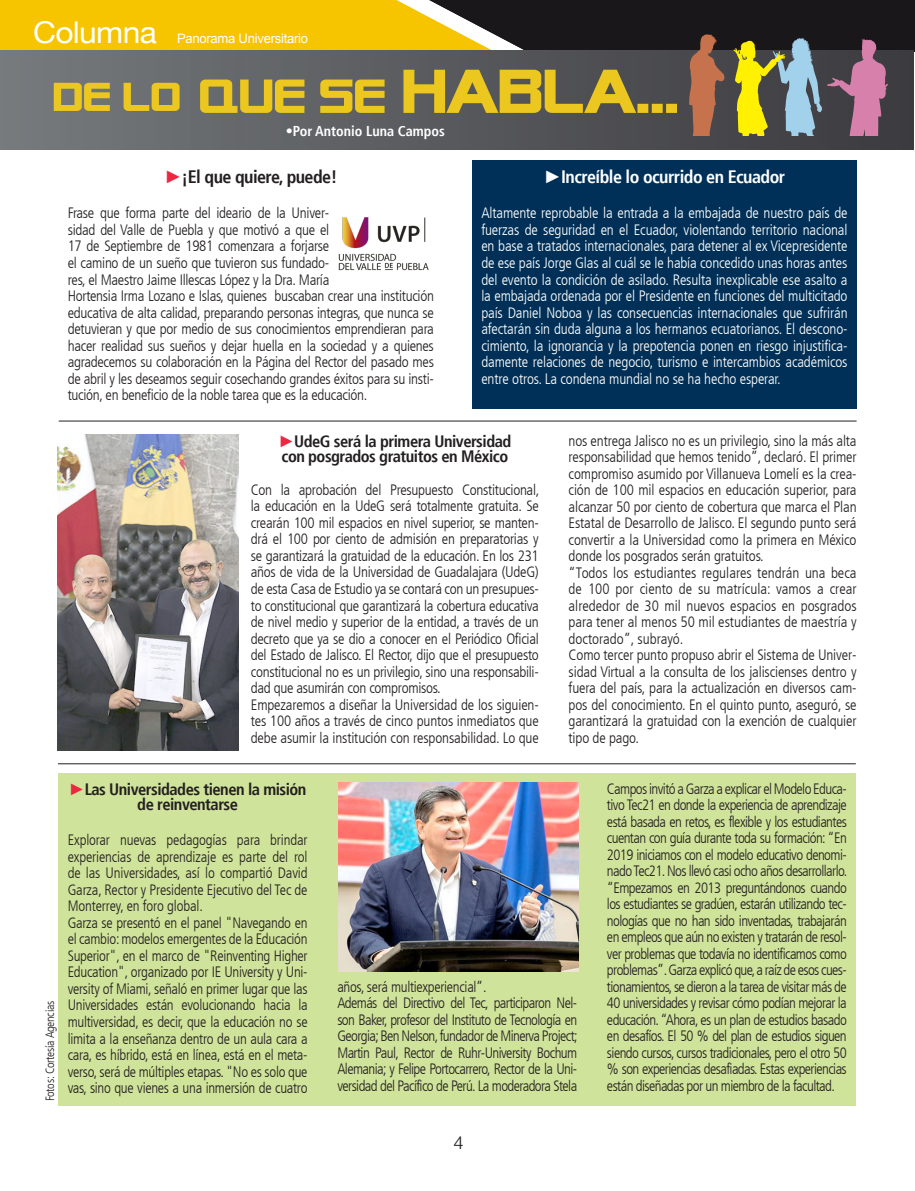
<style>
.page{position:relative;width:915px;height:1191px;background:#fff}
.page>*{position:absolute;margin:0;border:0;box-sizing:border-box;transform-origin:0 0}
.t1{font:30px "Helvetica Neue";letter-spacing:-.02em;color:#fff;scale:1.06 1}
.t2{font:700 condensed 18px "Frutiger";letter-spacing:-.03em;color:#fff}
.t3{font:700 condensed 18px "Frutiger";letter-spacing:-.03em;color:#231f20}
.t4{font:300 18px "Helvetica LT Std";color:#231f20}
.t5{font:700 condensed 16.5px/15px "Frutiger";letter-spacing:-.03em;color:#231f20}
.t6{font:300 condensed 15px/16.5px "Frutiger LT";letter-spacing:-.02em;color:#231f20}
.t7{font:300 condensed 15px/16.5px "Frutiger LT";letter-spacing:-.01em;color:#fff;text-align:justify}
.t8{font:300 condensed 15px/16.5px "Frutiger LT";letter-spacing:-.04em;color:#231f20}
.t9{font:700 condensed 14.25px "Frutiger";color:#fff}
.t10{font:13.05px "Arial";letter-spacing:-.02em;color:#fff}
.t11{font:300 condensed 12px "Frutiger LT";letter-spacing:-.02em;color:#231f20}
.s1{font-family:"Arial";font-weight:900;font-stretch:normal;color:#ed2742}
.s2{font-family:"Arial";font-weight:900;font-stretch:normal}
</style>
<div class="page">
<div style="left:58px;top:773px;width:797px;height:332px;background:#d0e39a"></div>
<div style="left:472px;top:160px;width:384px;height:249px;background:#003057"></div>
<svg style="left:0;top:0;width:914px;height:150px;background:#837541"></svg>
<svg style="left:0;top:137px;width:913px;height:13px;background:#57595c"></svg>
<img style="left:342px;top:217px;width:84px;height:25px">
<img style="left:338px;top:242px;width:91px;height:29px">
<hr style="left:59px;top:421px;width:797px;height:1px;background:#231f20">
<hr style="left:58px;top:763px;width:797px;height:1px;background:#231f20">
<img style="left:58px;top:434px;width:180px;height:316px">
<img style="left:338px;top:782px;width:240px;height:189px">
<h1 class="t1" style="left:33px;top:11px;width:118px">Columna</h1>
<p class="t10" style="left:177px;top:30px;width:132px">Panorama Universitario</p>
<p class="t9" style="left:286px;top:123px;width:160px">•Por Antonio Luna Campos</p>
<p class="t3" style="left:164px;top:166px;width:174px"><span class="s1">►</span>¡El que quiere, puede!</p>
<p class="t6" style="left:68px;top:205px;width:367px">Frase que forma parte del ideario de la Univer-<br>sidad del Valle de Puebla y que motivó a que el<br>17 de Septiembre de 1981 comenzara a forjarse<br>el camino de un sueño que tuvieron sus fundado-<br>res, el Maestro Jaime Illescas López y la Dra. María<br>Hortensia Irma Lozano e Islas, quienes buscaban crear una institución educativa de alta calidad, preparando personas integras, que nunca se detuvieran y que por medio de sus conocimientos emprendieran para hacer realidad sus sueños y dejar huella en la sociedad y a quienes agradecemos su colaboración en la Página del Rector del pasado mes de abril y les deseamos seguir cosechando grandes éxitos para su insti&shy;tución, en beneficio de la noble tarea que es la educación.</p>
<p class="t5" style="left:278px;top:434px;width:234px"><span class="s1">►</span>UdeG será la primera Universidad con posgrados gratuitos en México</p>
<p class="t6" style="left:251px;top:482px;width:290px">Con la aprobación del Presupuesto Constitucional, la educación en la UdeG será totalmente gratuita. Se crearán 100 mil espacios en nivel superior, se manten&shy;drá el 100 por ciento de admisión en preparatorias y se garantizará la gratuidad de la educación. En los 231 años de vida de la Universidad de Guadalajara (UdeG) de esta Casa de Estudio ya se contará con un presupues&shy;to constitucional que garantizará la cobertura educativa de nivel medio y superior de la entidad, a través de un decreto que ya se dio a conocer en el Periódico Oficial del Estado de Jalisco. El Rector, dijo que el presupuesto constitucional no es un privilegio, sino una responsabili&shy;dad que asumirán con compromisos.<br>Empezaremos a diseñar la Universidad de los siguien&shy;tes 100 años a través de cinco puntos inmediatos que debe asumir la institución con responsabilidad. Lo que</p>
<p class="t2" style="left:543px;top:166px;width:243px"><span class="s2">►</span>Increíble lo ocurrido en Ecuador</p>
<p class="t7" style="left:481px;top:205px;width:367px">Altamente reprobable la entrada a la embajada de nuestro país de fuerzas de seguridad en el Ecuador, violentando territorio nacional en base a tratados internacionales, para detener al ex Vicepresidente de ese país Jorge Glas al cuál se le había concedido unas horas antes del evento la condición de asilado. Resulta inexplicable ese asalto a la embajada ordenada por el Presidente en funciones del multicitado país Daniel Noboa y las consecuencias internacionales que sufrirán afectarán sin duda alguna a los hermanos ecuatorianos. El descono&shy;cimiento, la ignorancia y la prepotencia ponen en riesgo injustifica&shy;damente relaciones de negocio, turismo e intercambios académicos entre otros. La condena mundial no se ha hecho esperar.</p>
<p class="t6" style="left:568px;top:432px;width:289px">nos entrega Jalisco no es un privilegio, sino la más alta responsabilidad que hemos tenido”, declaró. El primer compromiso asumido por Villanueva Lomelí es la crea&shy;ción de 100 mil espacios en educación superior, para alcanzar 50 por ciento de cobertura que marca el Plan Estatal de Desarrollo de Jalisco. El segundo punto será convertir a la Universidad como la primera en México donde los posgrados serán gratuitos.<br>“Todos los estudiantes regulares tendrán una beca de 100 por ciento de su matrícula: vamos a crear alrededor de 30 mil nuevos espacios en posgrados para tener al menos 50 mil estudiantes de maestría y doctorado”, subrayó.<br>Como tercer punto propuso abrir el Sistema de Univer&shy;sidad Virtual a la consulta de los jaliscienses dentro y fuera del país, para la actualización en diversos cam&shy;pos del conocimiento. En el quinto punto, aseguró, se garantizará la gratuidad con la exención de cualquier tipo de pago.</p>
<p class="t11" style="left:43px;top:1101px;width:102px;rotate:-90deg">Fotos: Cortesía Agencias</p>
<p class="t5" style="left:69px;top:781px;width:239px;text-align:center"><span class="s1">►</span>Las Universidades tienen la misión de reinventarse</p>
<p class="t6" style="left:68px;top:832px;width:241px">Explorar nuevas pedagogías para brindar experiencias de aprendizaje es parte del rol de las Universidades, así lo compartió David Garza, Rector y Presidente Ejecutivo del Tec de Monterrey, en foro global.<br>Garza se presentó en el panel "Navegando en el cambio: modelos emergentes de la Educación Superior", en el marco de "Reinventing Higher Education", organizado por IE University y Uni&shy;versity of Miami, señaló en primer lugar que las Universidades están evolucionando hacia la multiversidad, es decir, que la educación no se limita a la enseñanza dentro de un aula cara a cara, es híbrido, está en línea, está en el meta&shy;verso, será de múltiples etapas. "No es solo que vas, sino que vienes a una inmersión de cuatro</p>
<p class="t8" style="left:337px;top:978px;width:242px">años, será multiexperiencial”.<br>Además del Directivo del Tec, participaron Nel&shy;son Baker, profesor del Instituto de Tecnología en Georgia; Ben Nelson, fundador de Minerva Project; Martin Paul, Rector de Ruhr-University Bochum Alemania; y Felipe Portocarrero, Rector de la Uni&shy;versidad del Pacífico de Perú. La moderadora Stela</p>
<p class="t4" style="left:453px;top:1130px;width:12px">4</p>
<p class="t6" style="left:606px;top:780px;width:242px;text-align:justify">Campos invitó a Garza a explicar el Modelo Educa&shy;tivo Tec21 en donde la experiencia de aprendizaje está basada en retos, es flexible y los estudiantes cuentan con guía durante toda su formación: “En 2019 iniciamos con el modelo educativo denomi&shy;nado Tec21. Nos llevó casi ocho años desarrollarlo. “Empezamos en 2013 preguntándonos cuando los estudiantes se gradúen, estarán utilizando tec&shy;nologías que no han sido inventadas, trabajarán en empleos que aún no existen y tratarán de resol&shy;ver problemas que todavía no identificamos como problemas”. Garza explicó que, a raíz de esos cues&shy;tionamientos, se dieron a la tarea de visitar más de 40 universidades y revisar cómo podían mejorar la educación. “Ahora, es un plan de estudios basado en desafíos. El 50 % del plan de estudios siguen siendo cursos, cursos tradicionales, pero el otro 50 % son experiencias desafiadas. Estas experiencias están diseñadas por un miembro de la facultad.</p>
</div>
